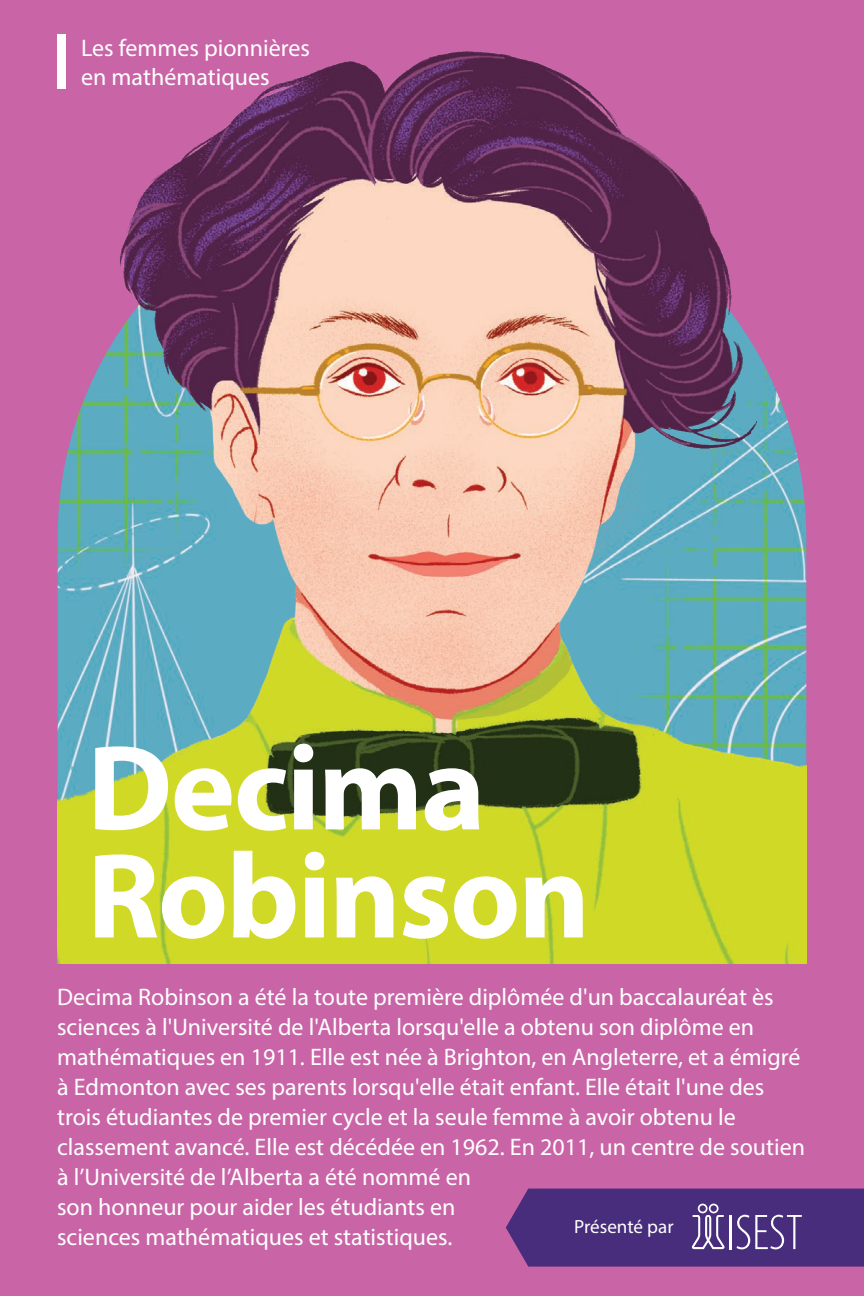
<style>
.page{position:relative;width:864px;height:1296px;background:#c965a7}
.page>*{position:absolute;margin:0;border:0;box-sizing:border-box;transform-origin:0 0}
.t1{font:700 171px "Myriad Arabic";letter-spacing:-.01em;color:#fff}
.t2{font:24px/30px "Myriad Pro";color:#fff}
.t3{font:19.2px "Myriad Pro";color:#fff}
</style>
<div class="page">
<img style="left:58px;top:34px;width:748px;height:929px">
<div style="left:57px;top:35px;width:8px;height:54px;background:#fff"></div>
<svg style="left:506px;top:1189px;width:358px;height:78px;background:#523681"></svg>
<p class="t2" style="left:81px;top:33px;width:230px;line-height:28.8px">Les femmes pionnières en mathématiques</p>
<h1 class="t1" style="left:87px;top:670px;width:400px">Decima</h1>
<h1 class="t1" style="left:87px;top:778px;width:505px">Robinson</h1>
<p class="t2" style="left:57px;top:982px;width:749px">Decima Robinson a été la toute première diplômée d'un baccalauréat ès sciences à l'Université de l'Alberta lorsqu'elle a obtenu son diplôme en mathématiques en 1911. Elle est née à Brighton, en Angleterre, et a émigré à Edmonton avec ses parents lorsqu'elle était enfant. Elle était l'une des trois étudiantes de premier cycle et la seule femme à avoir obtenu le classement avancé. Elle est décédée en 1962. En 2011, un centre de soutien à l’Université de l’Alberta a été nommé en<br>son honneur pour aider les étudiants en<br>sciences mathématiques et statistiques.</p>
<p class="t3" style="left:574px;top:1214px;width:101px">Présenté par</p>
</div>
